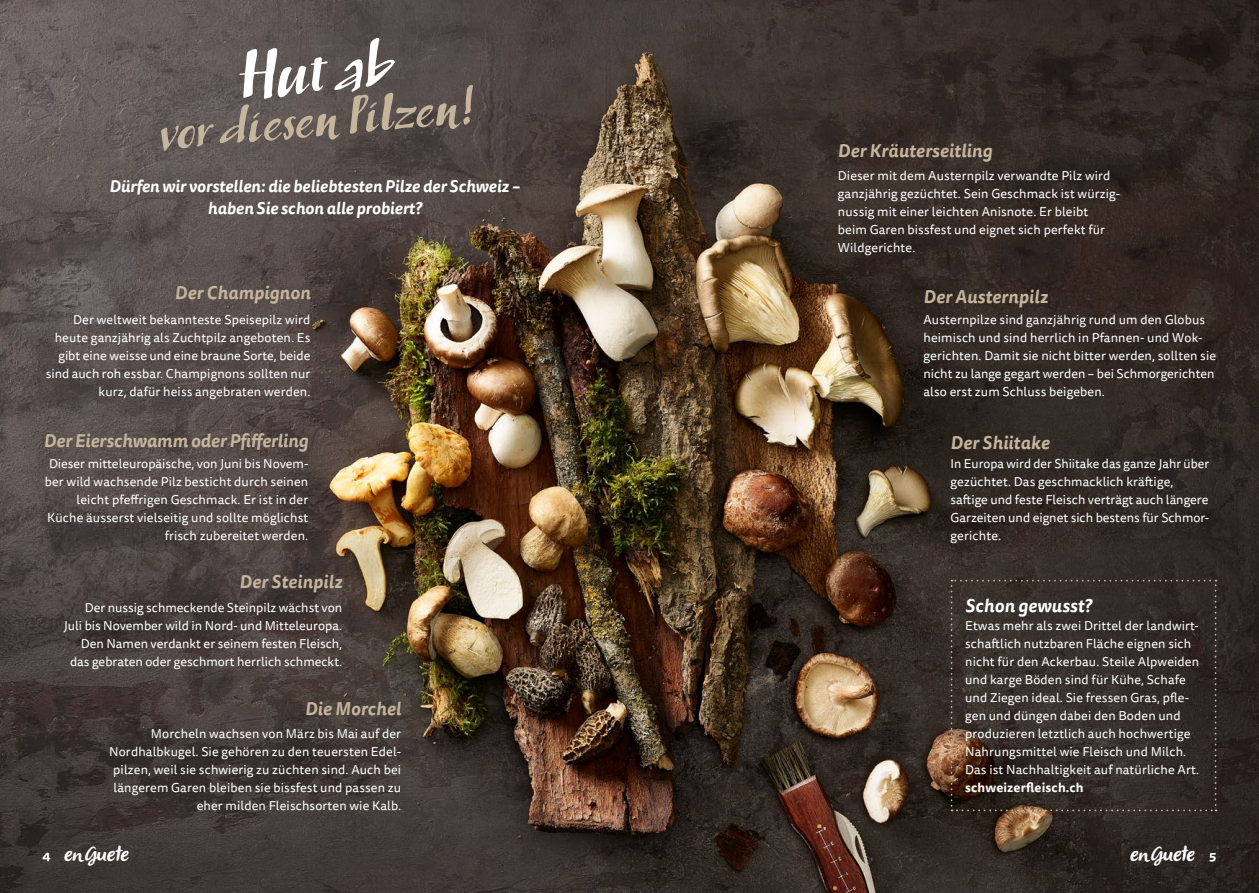
<style>
.page{position:relative;width:1259px;height:893px;background:#fff}
.page>*{position:absolute;margin:0;border:0;box-sizing:border-box;transform-origin:0 0}
.t1{font:italic 64.5px "Bambusa Pro Basic";color:#fff}
.t2{font:italic 51px "Bambusa Pro Basic";color:#c4b59c}
.t3{font:italic 21px "Olivier";color:#fff}
.t4{font:italic 700 18px "Tisa Sans OT";letter-spacing:.01em;color:#c4b59c}
.t5{font:italic 700 18px "Tisa Sans OT";letter-spacing:.01em;color:#fff}
.t6{font:italic 700 16.5px/21.8px "Tisa Sans OT";color:#fff;text-align:center}
.t7{font:12.75px/18px "Tisa Sans OT";letter-spacing:.01em;color:#fff}
.t8{font:700 12.75px "Tisa Sans OT";letter-spacing:.01em;color:#fff}
.s1{font-family:"Tisa Sans OT";font-weight:700;font-style:normal;font-size:12.75px}
.s2{font-family:"Tisa Sans OT";font-weight:700;font-style:normal;font-size:12.75px;color:#000}
</style>
<div class="page">
<img style="left:0;top:0;width:1259px;height:893px">
<svg style="left:950px;top:580px;width:266px;height:231px;background:#362d29"></svg>
<h1 class="t1" style="left:232px;top:38px;width:158px;rotate:-5deg">Hut ab</h1>
<h2 class="t2" style="left:154px;top:102px;width:317px;rotate:-5deg">vordiesenPilzen!</h2>
<p class="t6" style="left:110px;top:176px;width:412px">Dürfen wir vorstellen: die beliebtesten Pilze der Schweiz – haben Sie schon alle probiert?</p>
<h3 class="t4" style="left:175px;top:281px;width:137px">Der Champignon</h3>
<p class="t7" style="left:46px;top:311px;width:266px;text-align:right">Der weltweit bekannteste Speisepilz wird heute ganzjährig als Zuchtpilz angeboten. Es gibt eine weisse und eine braune Sorte, beide sind auch roh essbar. Champignons sollten nur kurz, dafür heiss angebraten werden.</p>
<h3 class="t4" style="left:44px;top:429px;width:266px">Der Eierschwamm oder Pfifferling</h3>
<p class="t7" style="left:45px;top:455px;width:265px;text-align:right">Dieser mitteleuropäische, von Juni bis Novem&shy;ber wild wachsende Pilz besticht durch seinen leicht pfeffrigen Geschmack. Er ist in der Küche äusserst vielseitig und sollte möglichst frisch zubereitet werden.</p>
<h3 class="t4" style="left:240px;top:571px;width:104px">Der Steinpilz</h3>
<p class="t7" style="left:64px;top:599px;width:280px;text-align:right">Der nussig schmeckende Steinpilz wächst von Juli bis November wild in Nord- und Mitteleuropa.<br>Den Namen verdankt er seinem festen Fleisch, das gebraten oder geschmort herrlich schmeckt.</p>
<h3 class="t4" style="left:305px;top:697px;width:98px">Die Morchel</h3>
<p class="t7" style="left:109px;top:725px;width:294px;text-align:right">Morcheln wachsen von März bis Mai auf der Nordhalbkugel. Sie gehören zu den teuersten Edel&shy;pilzen, weil sie schwierig zu züchten sind. Auch bei längerem Garen bleiben sie bissfest und passen zu eher milden Fleischsorten wie Kalb.</p>
<h3 class="t4" style="left:838px;top:139px;width:156px">Der Kräuterseitling</h3>
<p class="t7" style="left:838px;top:167px;width:284px">Dieser mit dem Austernpilz verwandte Pilz wird ganzjährig gezüchtet. Sein Geschmack ist würzig&shy;nussig mit einer leichten Anisnote. Er bleibt beim Garen bissfest und eignet sich perfekt für Wildgerichte.</p>
<h3 class="t4" style="left:923px;top:285px;width:126px">Der Austernpilz</h3>
<p class="t7" style="left:923px;top:311px;width:294px">Austernpilze sind ganzjährig rund um den Globus heimisch und sind herrlich in Pfannen- und Wok&shy;gerichten. Damit sie nicht bitter werden, sollten sie nicht zu lange gegart werden – bei Schmorgerichten also erst zum Schluss beigeben.</p>
<h3 class="t4" style="left:950px;top:431px;width:101px">Der Shiitake</h3>
<p class="t7" style="left:950px;top:455px;width:260px">In Europa wird der Shiitake das ganze Jahr über gezüchtet. Das geschmacklich kräftige, saftige und feste Fleisch verträgt auch längere Garzeiten und eignet sich bestens für Schmor&shy;gerichte.</p>
<h3 class="t5" style="left:965px;top:594px;width:128px">Schon gewusst?</h3>
<p class="t7" style="left:965px;top:617px;width:235px">Etwas mehr als zwei Drittel der landwirt&shy;schaftlich nutzbaren Fläche eignen sich nicht für den Ackerbau. Steile Alpweiden und karge Böden sind für Kühe, Schafe und Ziegen ideal. Sie fressen Gras, pfle&shy;gen und düngen dabei den Boden und produzieren letztlich auch hochwertige Nahrungsmittel wie Fleisch und Milch.<br>Das ist Nachhaltigkeit auf natürliche Art.</p>
<p class="t8" style="left:965px;top:779px;width:120px">schweizerfleisch.ch</p>
<h3 class="t3" style="left:43px;top:842px;width:92px"><span class="s1">4</span> en Guete</h3>
<h3 class="t3" style="left:1130px;top:842px;width:88px">en Guete <span class="s1">5</span><span class="s2">7</span></h3>
</div>
